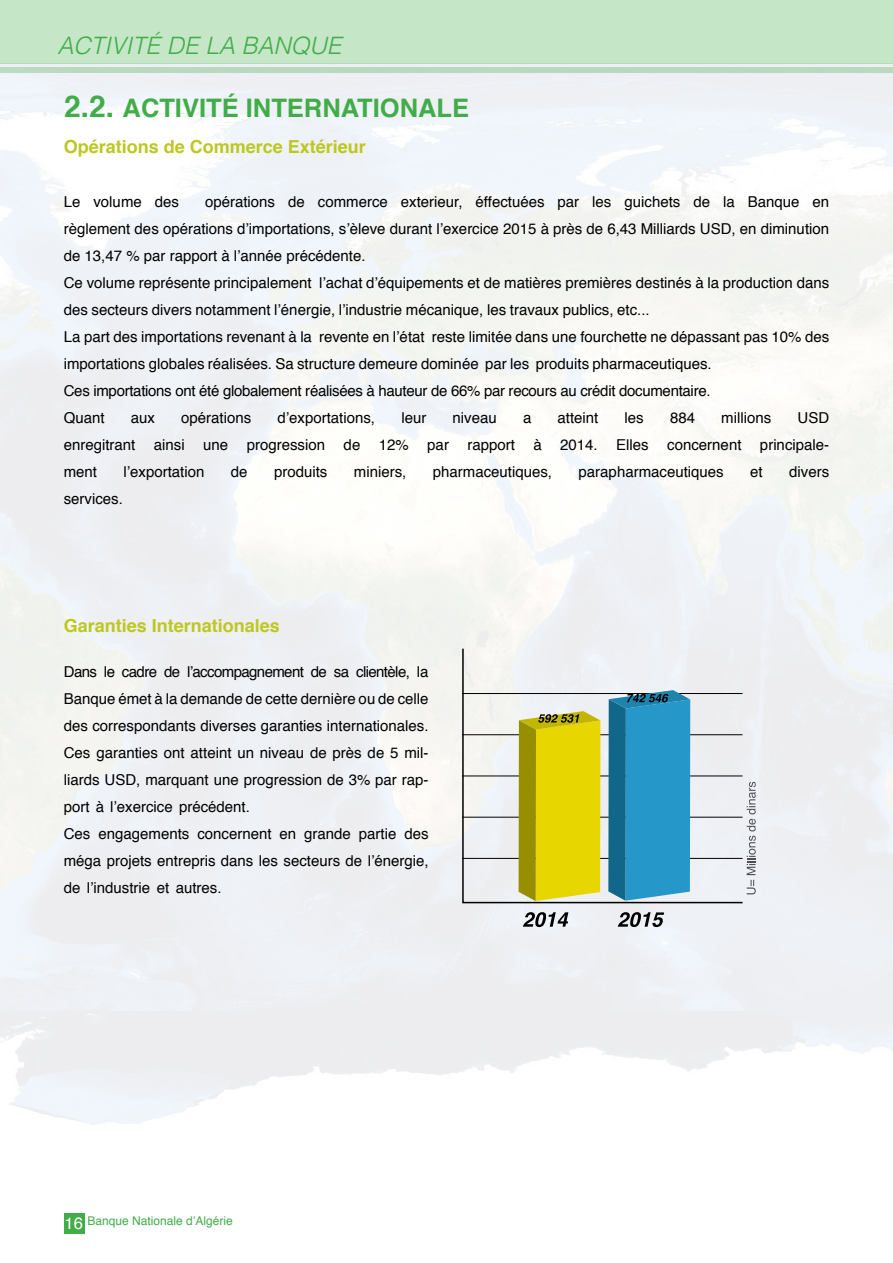
<style>
.page{position:relative;width:893px;height:1263px;background:#fff}
.page>*{position:absolute;margin:0;border:0;box-sizing:border-box;transform-origin:0 0}
.t1{font:700 25.5px "Helvetica";color:#41ad49}
.t2{font:italic 300 24px "Helvetica";color:#41ad49}
.t3{font:700 18px "Helvetica";color:#bec720}
.t4{font:15px/27px "Helvetica";color:#000}
.t5{font:12px "Helvetica";color:#41ad49}
.s1{font-size:30px}
.s2{font-size:16.5px;color:#fff}
</style>
<div class="page">
<div style="left:0;top:0;width:893px;height:64px;background:#c6e6c8"></div>
<div style="left:64px;top:1212px;width:21px;height:21px;background:#41ad49"></div>
<svg style="left:523px;top:912px;width:45px;height:15px"></svg>
<svg style="left:618px;top:912px;width:46px;height:15px"></svg>
<svg style="left:462px;top:649px;width:282px;height:255px"></svg>
<hr style="left:462px;top:858px;width:280px;height:1px;background:#000">
<hr style="left:462px;top:817px;width:280px;height:1px;background:#000">
<hr style="left:462px;top:776px;width:280px;height:1px;background:#000">
<hr style="left:462px;top:734px;width:280px;height:1px;background:#000">
<hr style="left:462px;top:693px;width:280px;height:1px;background:#000">
<svg style="left:747px;top:782px;width:9px;height:112px"></svg>
<svg style="left:608px;top:690px;width:82px;height:211px;background:#2b91bc"></svg>
<svg style="left:519px;top:711px;width:81px;height:190px;background:#d3c50b"></svg>
<h2 class="t2" style="left:57px;top:25px;width:286px">ACTIVITÉ DE LA BANQUE</h2>
<h1 class="t1" style="left:64px;top:87px;width:406px"><span class="s1">2.2.</span> ACTIVITÉ INTERNATIONALE</h1>
<p class="t3" style="left:64px;top:132px;width:304px">Opérations de Commerce Extérieur</p>
<p class="t4" style="left:64px;top:189px;width:117px">Le volume des</p>
<p class="t4" style="left:64px;top:189px;width:767px;text-indent:141px">opérations de commerce exterieur, éffectuées par les guichets de la Banque en règlement des opérations d’importations, s’èleve durant l’exercice 2015 à près de 6,43 Milliards USD, en diminution de 13,47 % par rapport à l’année précédente.<br>Ce volume représente principalement l’achat d’équipements et de matières premières destinés à la production dans des secteurs divers notamment l’énergie, l’industrie mécanique, les travaux publics, etc...<br>La part des importations revenant à la revente en l’état reste limitée dans une fourchette ne dépassant pas 10% des importations globales réalisées. Sa structure demeure dominée par les produits pharmaceutiques.<br>Ces importations ont été globalement réalisées à hauteur de 66% par recours au crédit documentaire.<br>Quant</p>
<p class="t4" style="left:64px;top:405px;width:767px;text-align:justify;text-indent:734px">USD enregitrant ainsi une progression de 12% par rapport à 2014. Elles concernent principale&shy;ment</p>
<p class="t4" style="left:131px;top:405px;width:26px">aux</p>
<p class="t4" style="left:181px;top:405px;width:72px">opérations</p>
<p class="t4" style="left:278px;top:405px;width:99px">d’exportations,</p>
<p class="t4" style="left:401px;top:405px;width:27px">leur</p>
<p class="t4" style="left:453px;top:405px;width:46px">niveau</p>
<p class="t4" style="left:523px;top:405px;width:10px">a</p>
<p class="t4" style="left:558px;top:405px;width:42px">atteint</p>
<p class="t4" style="left:625px;top:405px;width:21px">les</p>
<p class="t4" style="left:670px;top:405px;width:27px">884</p>
<p class="t4" style="left:721px;top:405px;width:51px">millions</p>
<p class="t4" style="left:124px;top:459px;width:82px">l’exportation</p>
<p class="t4" style="left:231px;top:459px;width:18px">de</p>
<p class="t4" style="left:274px;top:459px;width:55px">produits</p>
<p class="t4" style="left:354px;top:459px;width:54px">miniers,</p>
<p class="t4" style="left:433px;top:459px;width:121px">pharmaceutiques,</p>
<p class="t4" style="left:579px;top:459px;width:147px">parapharmaceutiques</p>
<p class="t4" style="left:750px;top:459px;width:14px">et</p>
<p class="t4" style="left:789px;top:459px;width:42px">divers</p>
<p class="t4" style="left:64px;top:486px;width:61px">services.</p>
<p class="t3" style="left:64px;top:611px;width:218px">Garanties Internationales</p>
<p class="t4" style="left:64px;top:658px;width:366px">Dans le cadre de l’accompagnement de sa clientèle, la Banque émet à la demande de cette dernière ou de celle des correspondants diverses garanties internationales.<br>Ces garanties ont atteint un niveau de près de 5 mil&shy;liards USD, marquant une progression de 3% par rap&shy;port à l’exercice précédent.<br>Ces engagements concernent en grande partie des méga projets entrepris dans les secteurs de l’énergie, de l’industrie et autres.</p>
<p class="t5" style="left:64px;top:1212px;width:170px"><span class="s2">16</span> Banque Nationale d’Algérie</p>
</div>
